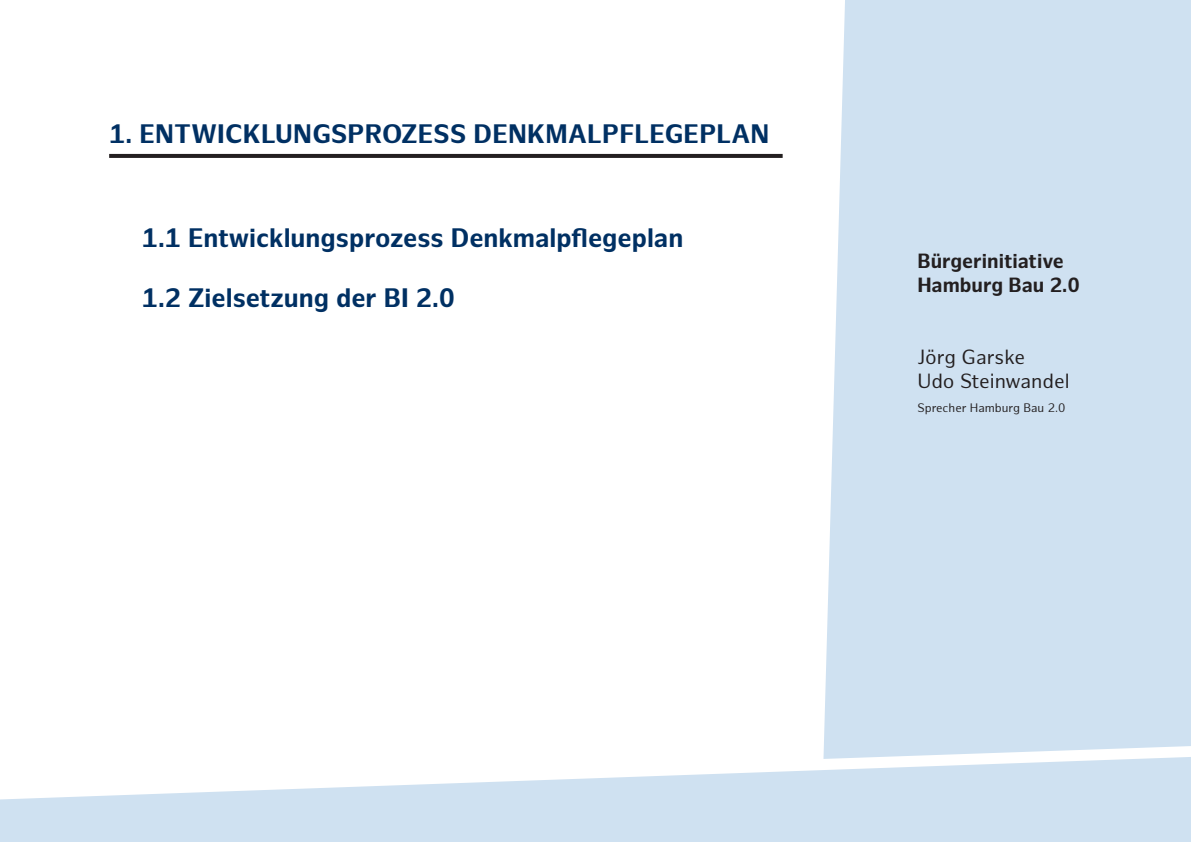
<style>
.page{position:relative;width:1191px;height:842px;background:#fff}
.page>*{position:absolute;margin:0;border:0;box-sizing:border-box;transform-origin:0 0}
.t1{font:700 26px "Hamburg Sans";color:#003063}
.t2{font:700 20px "Hamburg Sans";color:#231f20}
.t3{font:20px "Hamburg Sans";color:#231f20}
.t4{font:12px "Hamburg Sans";color:#231f20}
</style>
<div class="page">
<div style="left:823px;top:0;width:368px;height:757px;background:#cfe1f1"></div>
<svg style="left:0;top:757px;width:1191px;height:85px;fill:#cfe1f1"></svg>
<svg style="left:109px;top:154px;width:673px;height:4px;background:#262223"></svg>
<p class="t1" style="left:109px;top:119px;width:662px">1. ENTWICKLUNGSPROZESS DENKMALPFLEGEPLAN</p>
<p class="t1" style="left:142px;top:222px;width:543px">1.1 Entwicklungsprozess Denkmalpflegeplan</p>
<p class="t1" style="left:142px;top:282px;width:315px">1.2 Zielsetzung der BI 2.0</p>
<p class="t2" style="left:917px;top:249px;width:148px">Bürgerinitiative</p>
<p class="t2" style="left:917px;top:273px;width:164px">Hamburg Bau 2.0</p>
<p class="t3" style="left:917px;top:346px;width:109px">Jörg Garske</p>
<p class="t3" style="left:917px;top:370px;width:154px">Udo Steinwandel</p>
<p class="t4" style="left:917px;top:401px;width:149px">Sprecher Hamburg Bau 2.0</p>
</div>
